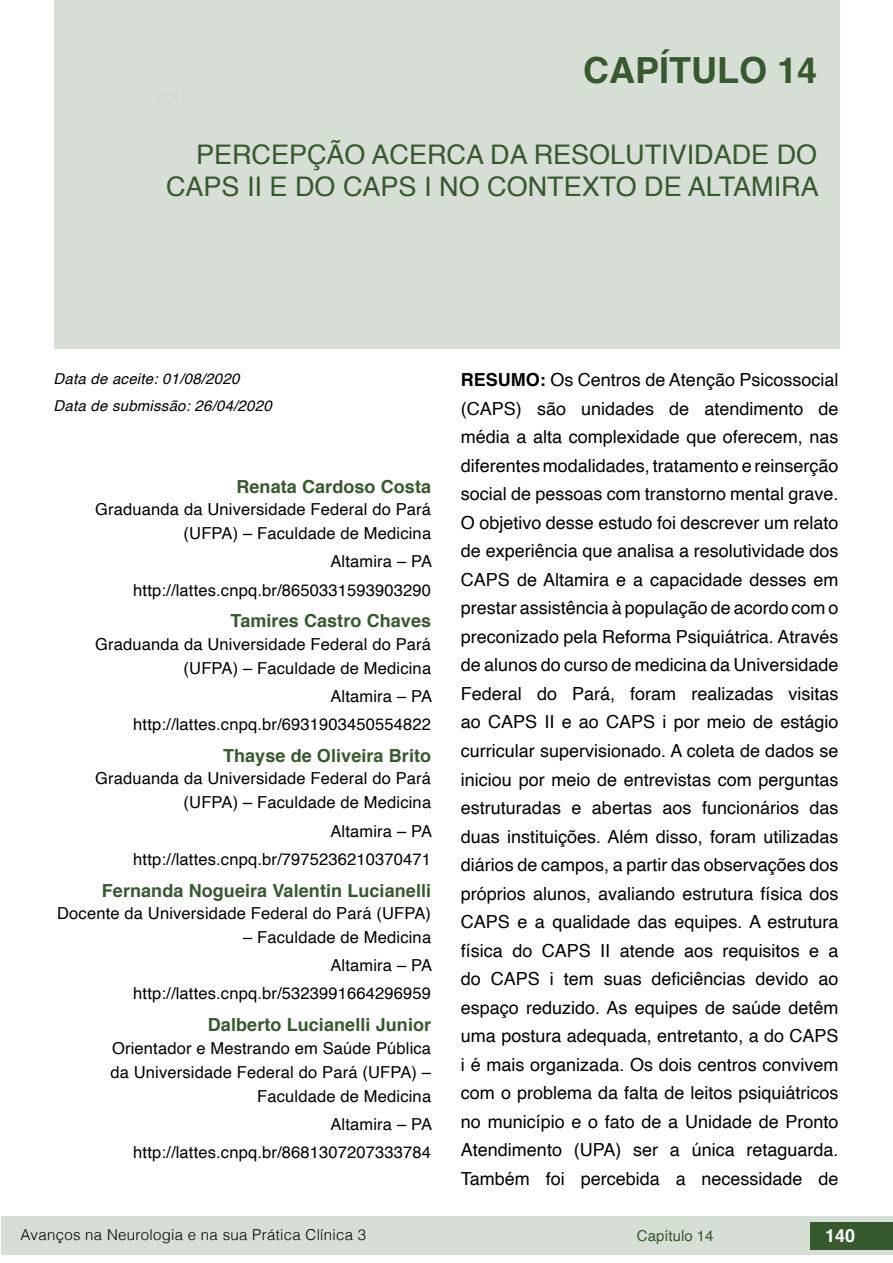
<style>
.page{position:relative;width:893px;height:1263px;background:#fff}
.page>*{position:absolute;margin:0;border:0;box-sizing:border-box;transform-origin:0 0}
.capitulos{font:700 36px "Helvetica";color:#36592e}
.nome_artigos{font:27px/32.4px "Helvetica";color:#36592e;text-align:right}
.Resumos_e_PC_TXT{font:18px/28.5px "Helvetica";color:#000;text-align:justify}
.nome_autores{font:700 18px "Helvetica";letter-spacing:.005em;color:#36592e}
.t1{font:700 18px "Helvetica";color:#fff}
.info_autores{font:16.5px/24px "Helvetica";letter-spacing:.01em;color:#000;text-align:right}
.datas{font:italic 15px "Helvetica";letter-spacing:.015em;color:#000}
.t2{font:300 15px "Helvetica";letter-spacing:.02em;color:#000}
.t3{font:15px "Helvetica";color:#36592e}
.s1{font-weight:700}
</style>
<div class="page">
<div style="left:1px;top:1216px;width:891px;height:38px;background:#d7ded5"></div>
<div style="left:810px;top:1222px;width:83px;height:27px;background:#36592e"></div>
<div style="left:54px;top:0;width:785px;height:349px;background:#d7ded5"></div>
<p class="capitulos" style="left:583px;top:41px;width:236px">CAPÍTULO 14</p>
<p class="nome_artigos" style="left:166px;top:139px;width:654px">PERCEPÇÃO ACERCA DA RESOLUTIVIDADE DO<br>CAPS II E DO CAPS I NO CONTEXTO DE ALTAMIRA</p>
<p class="datas" style="left:54px;top:367px;width:187px">Data de aceite: 01/08/2020</p>
<p class="datas" style="left:54px;top:394px;width:220px">Data de submissão: 26/04/2020</p>
<p class="nome_autores" style="left:236px;top:472px;width:196px">Renata Cardoso Costa</p>
<p class="info_autores" style="left:95px;top:498px;width:337px">Graduanda da Universidade Federal do Pará (UFPA) – Faculdade de Medicina</p>
<p class="info_autores" style="left:330px;top:550px;width:103px">Altamira – PA</p>
<p class="info_autores" style="left:133px;top:578px;width:299px">http://lattes.cnpq.br/8650331593903290</p>
<p class="nome_autores" style="left:231px;top:606px;width:202px">Tamires Castro Chaves</p>
<p class="info_autores" style="left:95px;top:632px;width:337px">Graduanda da Universidade Federal do Pará (UFPA) – Faculdade de Medicina</p>
<p class="info_autores" style="left:330px;top:685px;width:103px">Altamira – PA</p>
<p class="info_autores" style="left:133px;top:713px;width:299px">http://lattes.cnpq.br/6931903450554822</p>
<p class="nome_autores" style="left:223px;top:741px;width:210px">Thayse de Oliveira Brito</p>
<p class="info_autores" style="left:95px;top:767px;width:337px">Graduanda da Universidade Federal do Pará (UFPA) – Faculdade de Medicina</p>
<p class="info_autores" style="left:330px;top:819px;width:103px">Altamira – PA</p>
<p class="info_autores" style="left:133px;top:847px;width:299px">http://lattes.cnpq.br/7975236210370471</p>
<p class="nome_autores" style="left:102px;top:876px;width:331px">Fernanda Nogueira Valentin Lucianelli</p>
<p class="info_autores" style="left:57px;top:902px;width:375px">Docente da Universidade Federal do Pará (UFPA)</p>
<p class="info_autores" style="left:243px;top:926px;width:189px">– Faculdade de Medicina</p>
<p class="info_autores" style="left:330px;top:954px;width:103px">Altamira – PA</p>
<p class="info_autores" style="left:133px;top:982px;width:299px">http://lattes.cnpq.br/5323991664296959</p>
<p class="nome_autores" style="left:208px;top:1010px;width:225px">Dalberto Lucianelli Junior</p>
<p class="info_autores" style="left:110px;top:1036px;width:322px">Orientador e Mestrando em Saúde Pública da Universidade Federal do Pará (UFPA) –<br>Faculdade de Medicina</p>
<p class="info_autores" style="left:330px;top:1112px;width:103px">Altamira – PA</p>
<p class="info_autores" style="left:133px;top:1141px;width:299px">http://lattes.cnpq.br/8681307207333784</p>
<p class="Resumos_e_PC_TXT" style="left:461px;top:366px;width:379px"><span class="s1">RESUMO:</span> Os Centros de Atenção Psicossocial (CAPS) são unidades de atendimento de média a alta complexidade que oferecem, nas diferentes modalidades, tratamento e reinserção social de pessoas com transtorno mental grave.<br>O objetivo desse estudo foi descrever um relato de experiência que analisa a resolutividade dos CAPS de Altamira e a capacidade desses em prestar assistência à população de acordo com o preconizado pela Reforma Psiquiátrica. Através de alunos do curso de medicina da Universidade Federal do Pará, foram realizadas visitas ao CAPS II e ao CAPS i por meio de estágio curricular supervisionado. A coleta de dados se iniciou por meio de entrevistas com perguntas estruturadas e abertas aos funcionários das duas instituições. Além disso, foram utilizadas diários de campos, a partir das observações dos próprios alunos, avaliando estrutura física dos CAPS e a qualidade das equipes. A estrutura física do CAPS II atende aos requisitos e a do CAPS i tem suas deficiências devido ao espaço reduzido. As equipes de saúde detêm uma postura adequada, entretanto, a do CAPS i é mais organizada. Os dois centros convivem com o problema da falta de leitos psiquiátricos no município e o fato de a Unidade de Pronto Atendimento (UPA) ser a única retaguarda.<br>Também foi percebida a necessidade de</p>
<p class="t2" style="left:20px;top:1222px;width:347px">Avanços na Neurologia e na sua Prática Clínica 3</p>
<p class="t3" style="left:637px;top:1224px;width:78px">Capítulo 14</p>
<p class="t1" style="left:825px;top:1221px;width:32px">140</p>
</div>
